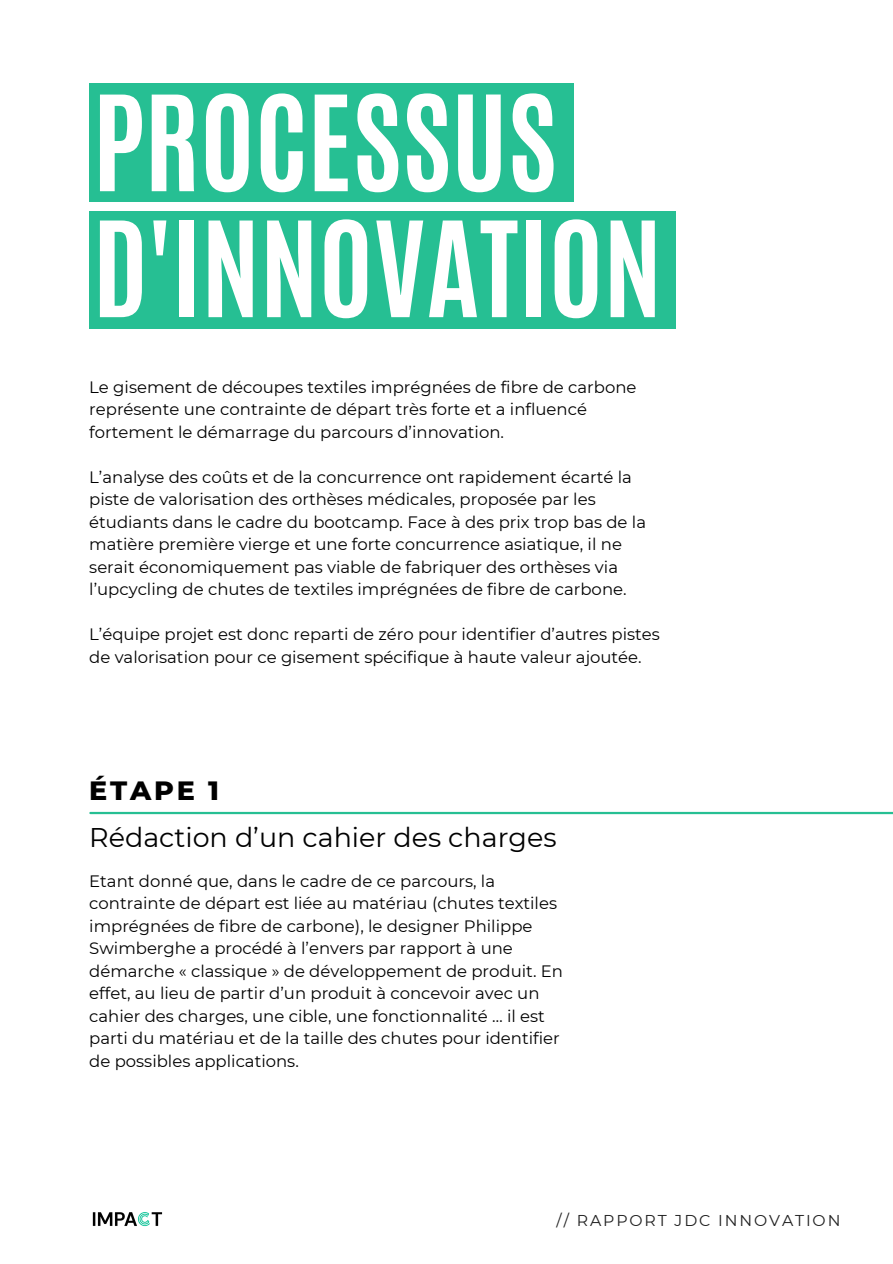
<style>
.page{position:relative;width:893px;height:1264px;background:#fff}
.page>*{position:absolute;margin:0;border:0;box-sizing:border-box;transform-origin:0 0}
.t1{font:700 112.35px "Antonio";color:#fff}
.t2{font:27px "Montserrat";color:#000}
.t3{font:800 27px "Montserrat";letter-spacing:.1em;color:#000}
.t4{font:16.5px/22.5px "Montserrat";color:#000}
.t5{font:15.75px "Montserrat";letter-spacing:.12em;color:#202020}
</style>
<div class="page">
<div style="left:89px;top:211px;width:586px;height:118px;background:#26bf93"></div>
<div style="left:89px;top:83px;width:484px;height:119px;background:#26bf93"></div>
<hr style="left:90px;top:811px;width:802px;height:3px;background:#26bf93">
<img style="left:93px;top:1212px;width:69px;height:14px">
<p class="t1" style="left:93px;top:63px;width:466px">PROCESSUS</p>
<p class="t1" style="left:93px;top:189px;width:570px">D'INNOVATION</p>
<p class="t4" style="left:89px;top:376px;width:548px">Le gisement de découpes textiles imprégnées de fibre de carbone représente une contrainte de départ très forte et a influencé fortement le démarrage du parcours d’innovation.</p>
<p class="t4" style="left:89px;top:466px;width:558px">L’analyse des coûts et de la concurrence ont rapidement écarté la piste de valorisation des orthèses médicales, proposée par les étudiants dans le cadre du bootcamp. Face à des prix trop bas de la matière première vierge et une forte concurrence asiatique, il ne serait économiquement pas viable de fabriquer des orthèses via l’upcycling de chutes de textiles imprégnées de fibre de carbone.</p>
<p class="t4" style="left:89px;top:623px;width:572px">L’équipe projet est donc reparti de zéro pour identifier d’autres pistes de valorisation pour ce gisement spécifique à haute valeur ajoutée.</p>
<p class="t3" style="left:89px;top:774px;width:131px">ÉTAPE 1</p>
<p class="t2" style="left:89px;top:821px;width:468px">Rédaction d’un cahier des charges</p>
<p class="t4" style="left:89px;top:869px;width:475px">Etant donné que, dans le cadre de ce parcours, la contrainte de départ est liée au matériau (chutes textiles imprégnées de fibre de carbone), le designer Philippe Swimberghe a procédé à l’envers par rapport à une démarche « classique » de développement de produit. En effet, au lieu de partir d’un produit à concevoir avec un cahier des charges, une cible, une fonctionnalité … il est parti du matériau et de la taille des chutes pour identifier de possibles applications.</p>
<p class="t5" style="left:556px;top:1210px;width:285px">// RAPPORT JDC INNOVATION</p>
</div>
